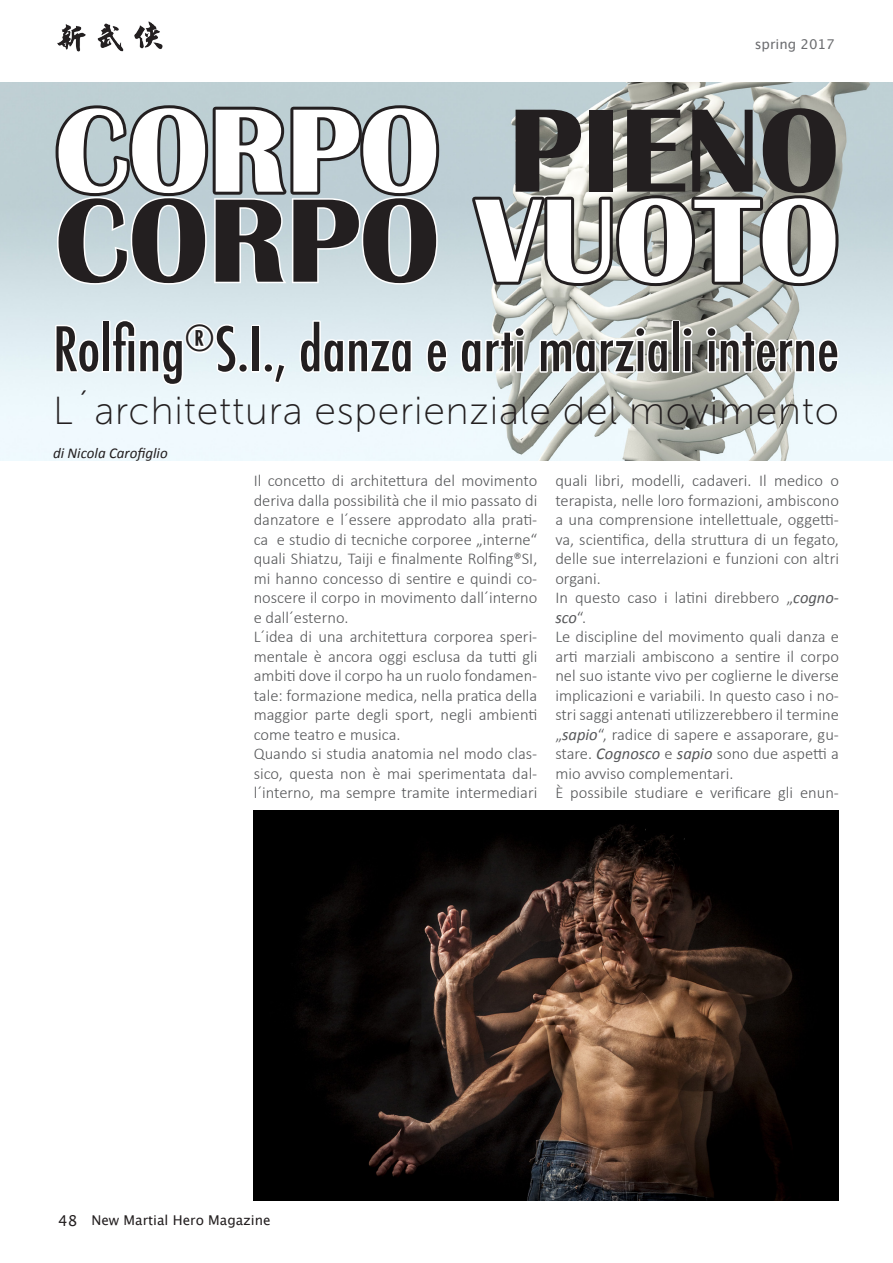
<style>
.page{position:relative;width:893px;height:1263px;background:#fff}
.page>*{position:absolute;margin:0;border:0;box-sizing:border-box;transform-origin:0 0}
.t1{font:700 123px/90px "Britannic";color:#fff}
.t2{font:500 condensed 59.55px "Futura";color:#231f20}
.t3{font:39px "Museo Sans 100";letter-spacing:.02em;color:#231f20}
.t4{font:300 16.5px/19.5px "Calibri";color:#57585a}
.t5{font:italic 15px "Calibri";color:#231f20}
.t6{font:13.5px "Lucida Grande";color:#231f20}
.t7{font:13.5px "Lucida Grande";color:#6c6d70}
.s1{color:#231f20}
.s2{font-weight:400;font-style:italic}
.s3{font-size:15px}
</style>
<div class="page">
<img style="left:57px;top:22px;width:106px;height:30px">
<img style="left:0;top:82px;width:893px;height:378px">
<svg style="left:53px;top:102px;width:389px;height:184px;background:#abb7bb"></svg>
<svg style="left:467px;top:192px;width:374px;height:97px;background:#888a87"></svg>
<svg style="left:54px;top:323px;width:47px;height:52px"></svg>
<div style="left:102px;top:320px;width:8px;height:53px;border:3px solid #fff"></div>
<svg style="left:110px;top:318px;width:140px;height:69px"></svg>
<div style="left:251px;top:325px;width:9px;height:48px;border:3px solid #fff"></div>
<svg style="left:262px;top:361px;width:26px;height:25px"></svg>
<svg style="left:298px;top:319px;width:116px;height:56px"></svg>
<svg style="left:424px;top:338px;width:25px;height:37px"></svg>
<svg style="left:458px;top:324px;width:69px;height:51px"></svg>
<svg style="left:538px;top:324px;width:132px;height:51px"></svg>
<div style="left:672px;top:320px;width:8px;height:53px;border:3px solid #fff"></div>
<svg style="left:681px;top:324px;width:14px;height:50px"></svg>
<svg style="left:705px;top:324px;width:135px;height:51px"></svg>
<img style="left:254px;top:810px;width:585px;height:390px">
<p class="t7" style="left:755px;top:36px;width:82px">spring 2017</p>
<h1 class="t1" style="left:55px;top:106px;width:785px">CORPO <span class="s1">PIENO<br>CORPO</span> VUOTO</h1>
<h2 class="t2" style="left:53px;top:313px;width:787px">Rolfing<sup>®</sup>S.I., danza e arti marziali interne</h2>
<h3 class="t3" style="left:53px;top:390px;width:787px">L´architettura esperienziale del movimento</h3>
<p class="t5" style="left:53px;top:443px;width:116px">di Nicola Carofiglio</p>
<p class="t4" style="left:254px;top:472px;width:285px">Il concetto di architettura del movimento deriva dalla possibilità che il mio passato di danzatore e l´essere approdato alla prati&shy;ca e studio di tecniche corporee „interne“ quali Shiatzu, Taiji e finalmente Rolfing®SI, mi hanno concesso di sentire e quindi co&shy;noscere il corpo in movimento dall´interno e dall´esterno.<br>L´idea di una architettura corporea speri&shy;mentale è ancora oggi esclusa da tutti gli ambiti dove il corpo ha un ruolo fondamen&shy;tale: formazione medica, nella pratica della maggior parte degli sport, negli ambienti come teatro e musica.<br>Quando si studia anatomia nel modo clas&shy;sico, questa non è mai sperimentata dal&shy;l´interno, ma sempre tramite intermediari</p>
<p class="t4" style="left:555px;top:472px;width:285px">quali libri, modelli, cadaveri. Il medico o terapista, nelle loro formazioni, ambiscono a una comprensione intellettuale, oggetti&shy;va, scientifica, della struttura di un fegato, delle sue interrelazioni e funzioni con altri organi.<br>In questo caso i latini direbbero „<span class="s2">cogno&shy;sco</span>“.<br>Le discipline del movimento quali danza e arti marziali ambiscono a sentire il corpo nel suo istante vivo per coglierne le diverse implicazioni e variabili. In questo caso i no&shy;stri saggi antenati utilizzerebbero il termine „<span class="s2">sapio</span>“, radice di sapere e assaporare, gu&shy;stare. <span class="s2">Cognosco</span> e <span class="s2">sapio</span> sono due aspetti a mio avviso complementari.<br>È possibile studiare e verificare gli enun-</p>
<p class="t6" style="left:58px;top:1212px;width:214px"><span class="s3">48</span> New Martial Hero Magazine</p>
</div>
